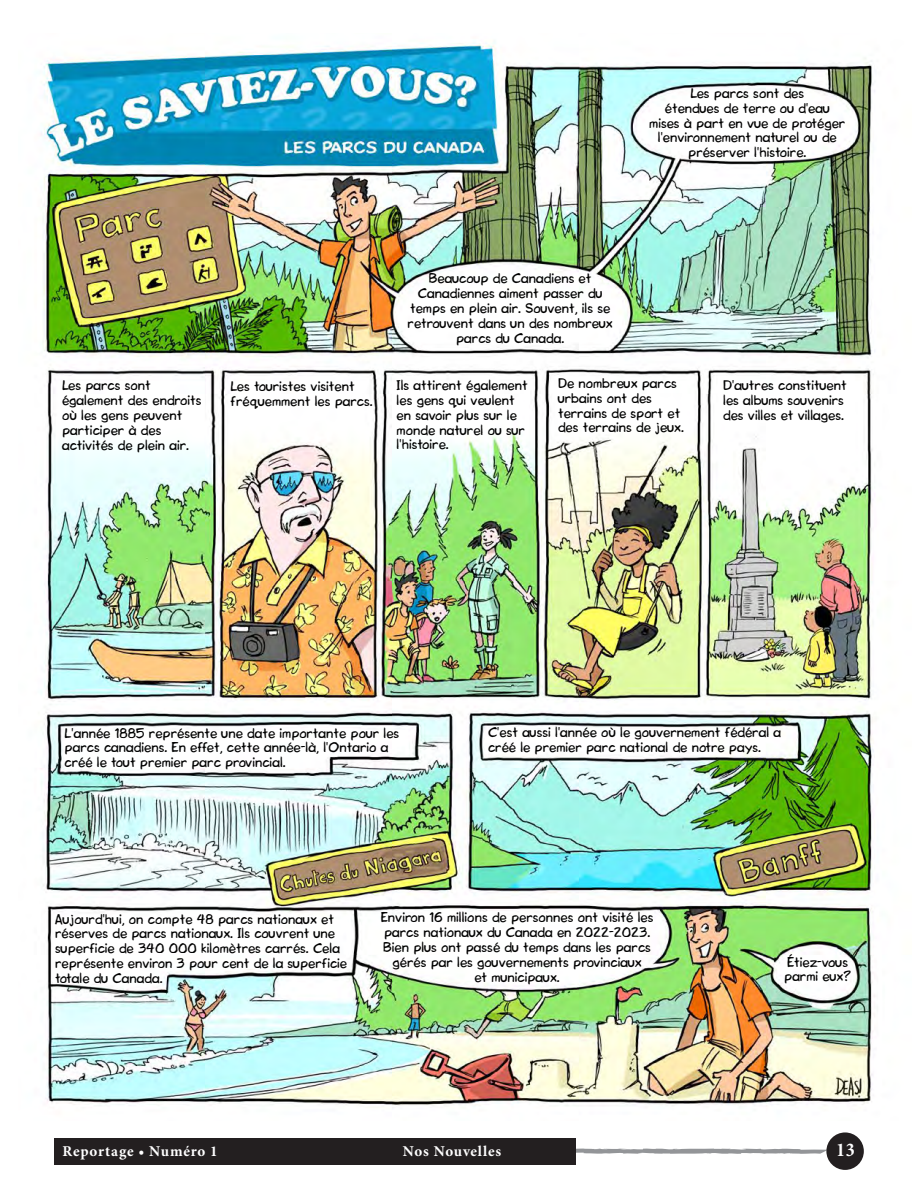
<style>
.page{position:relative;width:918px;height:1188px;background:#fff}
.page>*{position:absolute;margin:0;border:0;box-sizing:border-box;transform-origin:0 0}
.t1{font:700 condensed 19.5px "Minion Pro";color:#fff}
.t2{font:700 15px "Minion Pro";letter-spacing:.05em;color:#fff}
.t3{font:12.45px/14.9px "Mike Deas Bubbles";color:#000}
</style>
<div class="page">
<svg style="left:576px;top:1148px;width:250px;height:6px"></svg>
<div style="left:54px;top:1138px;width:522px;height:27px;background:#231f20"></div>
<div style="left:826px;top:1132px;width:38px;height:38px;background:#231f20;border-radius:50%"></div>
<img style="left:41px;top:42px;width:834px;height:1064px">
<p class="t3" style="left:649px;top:85px;width:198px;text-align:center">Les parcs sont des<br>étendues de terre ou d’eau mises à part en vue de protéger l’environnement naturel ou de préserver l’histoire.</p>
<p class="t3" style="left:408px;top:270px;width:207px;text-align:center">Beaucoup de Canadiens et<br>Canadiennes aiment passer du temps en plein air. Souvent, ils se retrouvent dans un des nombreux parcs du Canada.</p>
<p class="t3" style="left:62px;top:378px;width:141px">Les parcs sont également des endroits où les gens peuvent participer à des activités de plein air.</p>
<p class="t3" style="left:231px;top:378px;width:144px">Les touristes visitent fréquemment les parcs.</p>
<p class="t3" style="left:397px;top:377px;width:133px">Ils attirent également les gens qui veulent en savoir plus sur le monde naturel ou sur l’histoire.</p>
<p class="t3" style="left:558px;top:375px;width:127px">De nombreux parcs urbains ont des terrains de sport et des terrains de jeux.</p>
<p class="t3" style="left:723px;top:377px;width:125px">D’autres constituent les albums souvenirs des villes et villages.</p>
<p class="t3" style="left:65px;top:725px;width:336px">L’année 1885 représente une date importante pour les parcs canadiens. En effet, cette année-là, l’Ontario a créé le tout premier parc provincial.</p>
<p class="t3" style="left:488px;top:724px;width:295px">C’est aussi l’année où le gouvernement fédéral a créé le premier parc national de notre pays.</p>
<p class="t3" style="left:55px;top:911px;width:293px">Aujourd’hui, on compte 48 parcs nationaux et réserves de parcs nationaux. Ils couvrent une superficie de 340 000 kilomètres carrés. Cela représente environ 3 pour cent de la superficie totale du Canada.</p>
<p class="t3" style="left:381px;top:910px;width:274px;text-align:center">Environ 16 millions de personnes ont visité les parcs nationaux du Canada en 2022-2023.<br>Bien plus ont passé du temps dans les parcs gérés par les gouvernements provinciaux<br>et municipaux.</p>
<p class="t3" style="left:784px;top:954px;width:68px">Étiez-vous parmi eux?</p>
<p class="t2" style="left:63px;top:1141px;width:157px">Reportage • Numéro 1</p>
<p class="t2" style="left:403px;top:1141px;width:100px">Nos Nouvelles</p>
<h1 class="t1" style="left:836px;top:1137px;width:20px">13</h1>
</div>
